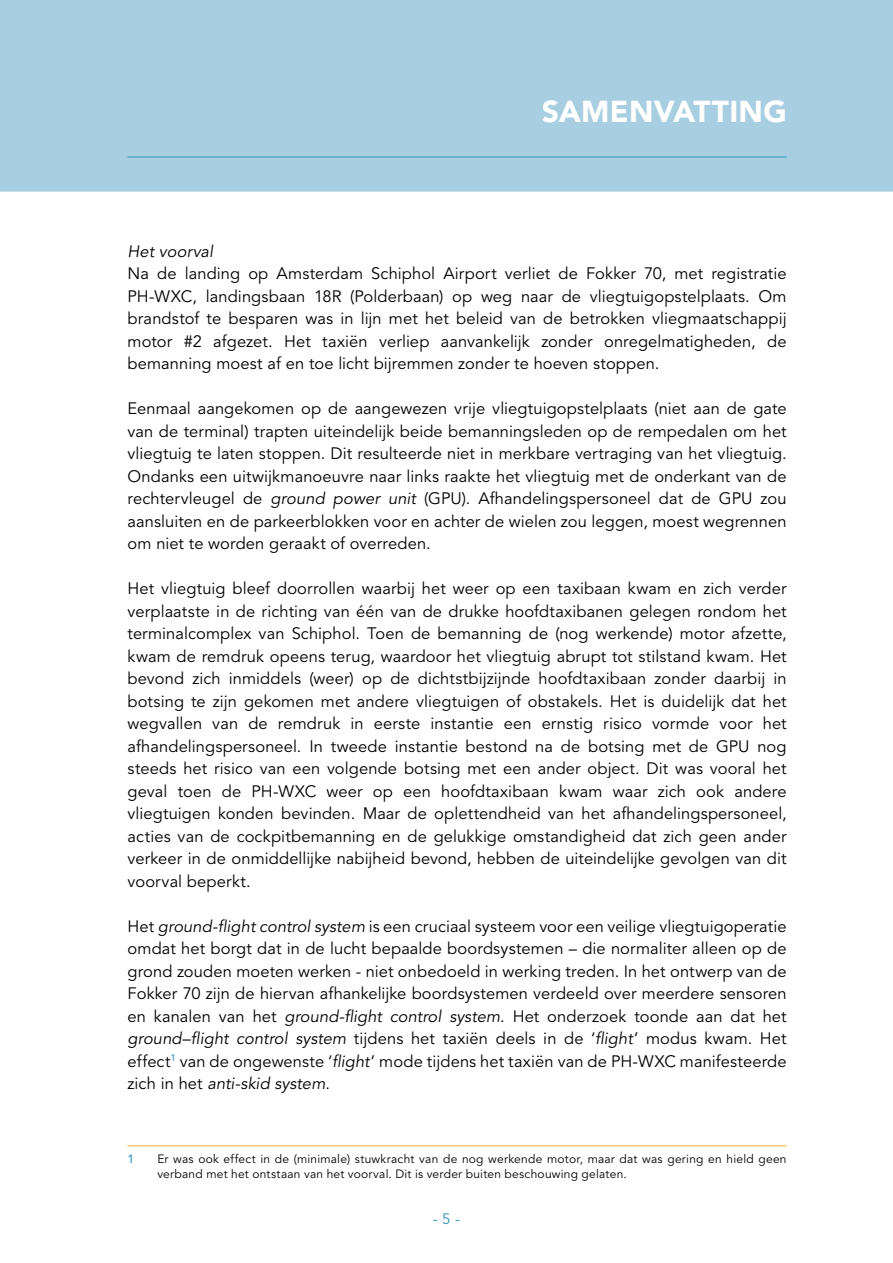
<style>
.page{position:relative;width:893px;height:1263px;background:#fff}
.page>*{position:absolute;margin:0;border:0;box-sizing:border-box;transform-origin:0 0}
.t1{font:900 30px "Avenir LT Std";letter-spacing:.01em;color:#fff}
.t2{font:16.5px/22.5px "Avenir LT Std";letter-spacing:.005em;color:#000;text-align:justify}
.t3{font:italic 16.5px "Avenir LT Std";letter-spacing:.005em;color:#000}
.t4{font:15px "Avenir LT Std";color:#3397b9}
.t5{font:12px/15px "Avenir LT Std";letter-spacing:.02em;color:#000}
.t6{font:500 12px "Avenir LT Std";color:#3397b9}
.s1{font-style:italic}
</style>
<div class="page">
<div style="left:0;top:0;width:893px;height:192px;background:#a8cee1"></div>
<hr style="left:128px;top:157px;width:659px;height:1px;background:#3397b9">
<hr style="left:128px;top:1145px;width:659px;height:1px;background:#fbaf34">
<h1 class="t1" style="left:542px;top:93px;width:246px">SAMENVATTING</h1>
<p class="t3" style="left:128px;top:241px;width:87px">Het voorval</p>
<p class="t2" style="left:128px;top:263px;width:661px">Na de landing op Amsterdam Schiphol Airport verliet de Fokker 70, met registratie PH-WXC, landingsbaan 18R (Polderbaan) op weg naar de vliegtuigopstelplaats. Om brandstof te besparen was in lijn met het beleid van de betrokken vliegmaatschappij motor #2 afgezet. Het taxiën verliep aanvankelijk zonder onregelmatigheden, de bemanning moest af en toe licht bijremmen zonder te hoeven stoppen.</p>
<p class="t2" style="left:128px;top:398px;width:661px">Eenmaal aangekomen op de aangewezen vrije vliegtuigopstelplaats (niet aan de gate van de terminal) trapten uiteindelijk beide bemanningsleden op de rempedalen om het vliegtuig te laten stoppen. Dit resulteerde niet in merkbare vertraging van het vliegtuig.<br>Ondanks een uitwijkmanoeuvre naar links raakte het vliegtuig met de onderkant van de rechtervleugel de <span class="s1">ground power unit</span> (GPU). Afhandelingspersoneel dat de GPU zou aansluiten en de parkeerblokken voor en achter de wielen zou leggen, moest wegrennen om niet te worden geraakt of overreden.</p>
<p class="t2" style="left:128px;top:578px;width:661px">Het vliegtuig bleef doorrollen waarbij het weer op een taxibaan kwam en zich verder verplaatste in de richting van één van de drukke hoofdtaxibanen gelegen rondom het terminalcomplex van Schiphol. Toen de bemanning de (nog werkende) motor afzette, kwam de remdruk opeens terug, waardoor het vliegtuig abrupt tot stilstand kwam. Het bevond zich inmiddels (weer) op de dichtstbijzijnde hoofdtaxibaan zonder daarbij in botsing te zijn gekomen met andere vliegtuigen of obstakels. Het is duidelijk dat het wegvallen van de remdruk in eerste instantie een ernstig risico vormde voor het afhandelingspersoneel. In tweede instantie bestond na de botsing met de GPU nog steeds het risico van een volgende botsing met een ander object. Dit was vooral het geval toen de PH-WXC weer op een hoofdtaxibaan kwam waar zich ook andere vliegtuigen konden bevinden. Maar de oplettendheid van het afhandelingspersoneel, acties van de cockpitbemanning en de gelukkige omstandigheid dat zich geen ander verkeer in de onmiddellijke nabijheid bevond, hebben de uiteindelijke gevolgen van dit voorval beperkt.</p>
<p class="t2" style="left:128px;top:915px;width:661px">Het <span class="s1">ground-flight control system</span> is een cruciaal systeem voor een veilige vliegtuigoperatie omdat het borgt dat in de lucht bepaalde boordsystemen – die normaliter alleen op de grond zouden moeten werken - niet onbedoeld in werking treden. In het ontwerp van de Fokker 70 zijn de hiervan afhankelijke boordsystemen verdeeld over meerdere sensoren en kanalen van het <span class="s1">ground-flight control system</span>. Het onderzoek toonde aan dat het <span class="s1">ground–flight control system</span> tijdens het taxiën deels in de ‘<span class="s1">flight</span>’ modus kwam. Het effect<sup>1</sup> van de ongewenste ‘<span class="s1">flight</span>’ mode tijdens het taxiën van de PH-WXC manifesteerde zich in het <span class="s1">anti-skid system</span>.</p>
<p class="t6" style="left:128px;top:1152px;width:8px">1</p>
<p class="t5" style="left:157px;top:1152px;width:631px">Er was ook effect in de (minimale) stuwkracht van de nog werkende motor, maar dat was gering en hield geen verband met het ontstaan van het voorval. Dit is verder buiten beschouwing gelaten.</p>
<p class="t4" style="left:433px;top:1210px;width:29px">- 5 -</p>
</div>
